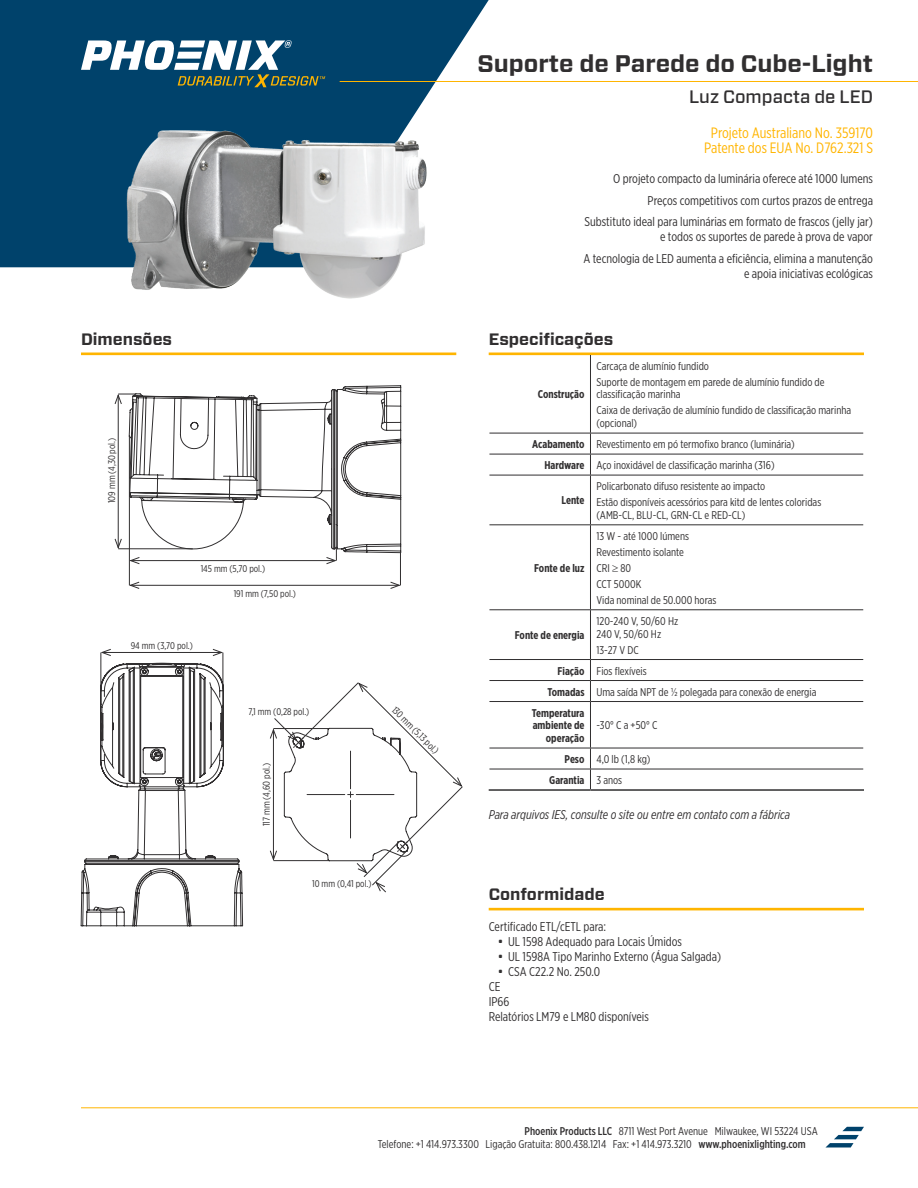
<style>
.page{position:relative;width:918px;height:1188px;background:#fff}
.page>*{position:absolute;margin:0;border:0;box-sizing:border-box;transform-origin:0 0}
.Product_Header{font:700 24px "Forza";color:#312f30}
.Product_Subhead{font:500 18px "Forza";color:#312f30}
.Section_Header{font:700 16.5px "Forza";color:#312f30}
.Patent_Information{font:15px/15px "Gotham X Narrow";color:#ffb500;text-align:center}
.Product_Description{font:12.75px/15px "Gotham X Narrow";color:#312f30;text-align:right}
.Body{font:12.75px "Gotham X Narrow";color:#312f30}
.Body-2{font:italic 12.75px "Gotham X Narrow";color:#312f30}
.Table_Body{font:11.25px/12.8px "Gotham X Narrow";color:#312f30}
.Table_Headers{font:700 11.25px/12.8px "Gotham X Narrow";color:#312f30;text-align:right}
.Diagram_Dimensions{font:9.75px "Gotham X Narrow";color:#312f30}
.s1{font-family:"Forza"}
.s2{font-weight:500}
</style>
<div class="page">
<svg style="left:825px;top:1127px;width:39px;height:21px"></svg>
<hr style="left:81px;top:1107px;width:837px;height:1px;background:#ffb500">
<svg style="left:0;top:0;width:489px;height:267px;fill:#00426b"></svg>
<hr style="left:340px;top:81px;width:578px;height:1px;background:#ffb500">
<svg style="left:81px;top:40px;width:244px;height:47px"></svg>
<hr style="left:81px;top:353px;width:375px;height:2px;background:#ffb500">
<hr style="left:102px;top:652px;width:120px;height:1px;background:#312f30">
<svg style="left:100px;top:649px;width:11px;height:7px"></svg>
<svg style="left:212px;top:649px;width:11px;height:7px"></svg>
<hr style="left:101px;top:653px;width:1px;height:66px;background:#312f30">
<hr style="left:223px;top:653px;width:1px;height:66px;background:#312f30">
<hr style="left:489px;top:353px;width:375px;height:2px;background:#ffb500">
<hr style="left:590px;top:355px;width:1px;height:78px;background:#312f30">
<hr style="left:489px;top:433px;width:101px;height:1px;background:#312f30">
<svg style="left:590px;top:434px;width:1px;height:41px"></svg>
<hr style="left:590px;top:475px;width:1px;height:49px;background:#312f30">
<hr style="left:590px;top:525px;width:1px;height:84px;background:#312f30">
<hr style="left:590px;top:610px;width:1px;height:49px;background:#312f30">
<svg style="left:590px;top:660px;width:1px;height:41px"></svg>
<hr style="left:590px;top:702px;width:1px;height:46px;background:#312f30">
<hr style="left:590px;top:433px;width:273px;height:1px;background:#312f30">
<hr style="left:489px;top:454px;width:101px;height:1px;background:#312f30">
<hr style="left:590px;top:454px;width:273px;height:1px;background:#312f30">
<hr style="left:489px;top:475px;width:101px;height:1px;background:#312f30">
<hr style="left:590px;top:680px;width:273px;height:1px;background:#312f30">
<hr style="left:590px;top:701px;width:273px;height:1px;background:#312f30">
<hr style="left:590px;top:748px;width:273px;height:1px;background:#312f30">
<hr style="left:590px;top:475px;width:273px;height:1px;background:#312f30">
<hr style="left:489px;top:680px;width:101px;height:1px;background:#312f30">
<hr style="left:489px;top:701px;width:101px;height:1px;background:#312f30">
<hr style="left:489px;top:748px;width:101px;height:1px;background:#312f30">
<hr style="left:489px;top:524px;width:101px;height:1px;background:#312f30">
<hr style="left:590px;top:524px;width:273px;height:1px;background:#312f30">
<hr style="left:489px;top:609px;width:101px;height:1px;background:#312f30">
<hr style="left:590px;top:609px;width:273px;height:1px;background:#312f30">
<hr style="left:489px;top:659px;width:101px;height:1px;background:#312f30">
<hr style="left:590px;top:659px;width:273px;height:1px;background:#312f30">
<hr style="left:489px;top:769px;width:101px;height:1px;background:#312f30">
<hr style="left:590px;top:769px;width:273px;height:1px;background:#312f30">
<svg style="left:590px;top:748px;width:1px;height:41px"></svg>
<hr style="left:489px;top:789px;width:101px;height:2px;background:#312f30">
<hr style="left:590px;top:789px;width:274px;height:2px;background:#312f30">
<hr style="left:489px;top:908px;width:375px;height:2px;background:#ffb500">
<hr style="left:118px;top:395px;width:1px;height:153px;background:#312f30">
<svg style="left:114px;top:538px;width:8px;height:10px"></svg>
<hr style="left:131px;top:560px;width:204px;height:1px;background:#312f30">
<svg style="left:130px;top:557px;width:10px;height:8px"></svg>
<hr style="left:129px;top:436px;width:1px;height:149px;background:#312f30">
<svg style="left:114px;top:393px;width:15px;height:12px"></svg>
<hr style="left:118px;top:548px;width:75px;height:1px;background:#312f30">
<svg style="left:326px;top:553px;width:11px;height:12px"></svg>
<hr style="left:130px;top:585px;width:269px;height:1px;background:#312f30">
<svg style="left:129px;top:581px;width:11px;height:8px"></svg>
<svg style="left:390px;top:581px;width:11px;height:8px"></svg>
<hr style="left:400px;top:553px;width:1px;height:32px;background:#312f30">
<svg style="left:129px;top:385px;width:272px;height:168px"></svg>
<svg style="left:81px;top:663px;width:162px;height:264px"></svg>
<svg style="left:270px;top:682px;width:193px;height:211px"></svg>
<img style="left:112px;top:114px;width:326px;height:185px">
<p class="Section_Header" style="left:81px;top:328px;width:93px">Dimensões</p>
<p class="Diagram_Dimensions" style="left:106px;top:503px;width:67px;rotate:-90deg">109 mm (4,30 pol.)</p>
<p class="Diagram_Dimensions" style="left:201px;top:563px;width:66px">145 mm (5,70 pol.)</p>
<p class="Diagram_Dimensions" style="left:234px;top:588px;width:64px">191 mm (7,50 pol.)</p>
<p class="Diagram_Dimensions" style="left:131px;top:640px;width:64px">94 mm (3,70 pol.)</p>
<p class="Diagram_Dimensions" style="left:248px;top:706px;width:63px">7,1 mm (0,28 pol.)</p>
<p class="Diagram_Dimensions" style="left:260px;top:826px;width:65px;rotate:-90deg">117 mm (4,60 pol.)</p>
<p class="Diagram_Dimensions" style="left:398px;top:704px;width:64px;rotate:45deg">130 mm (5,13 pol.)</p>
<p class="Diagram_Dimensions" style="left:312px;top:878px;width:61px">10 mm (0,41 pol.)</p>
<p class="Product_Header" style="left:477px;top:48px;width:397px">Suporte de Parede do Cube-Light</p>
<p class="Product_Subhead" style="left:689px;top:85px;width:185px">Luz Compacta de LED</p>
<p class="Patent_Information" style="left:704px;top:125px;width:170px">Projeto Australiano No. 359170<br>Patente dos EUA No. D762.321 S</p>
<p class="Product_Description" style="left:613px;top:171px;width:261px">O projeto compacto da luminária oferece até 1000 lumens</p>
<p class="Product_Description" style="left:648px;top:193px;width:227px">Preços competitivos com curtos prazos de entrega</p>
<p class="Product_Description" style="left:585px;top:214px;width:290px">Substituto ideal para luminárias em formato de frascos (jelly jar) e todos os suportes de parede à prova de vapor</p>
<p class="Product_Description" style="left:583px;top:251px;width:291px">A tecnologia de LED aumenta a eficiência, elimina a manutenção e apoia iniciativas ecológicas</p>
<p class="Section_Header" style="left:489px;top:328px;width:126px">Especificações</p>
<p class="Table_Headers" style="left:538px;top:388px;width:48px">Construção</p>
<p class="Table_Body" style="left:596px;top:359px;width:114px">Carcaça de alumínio fundido</p>
<p class="Table_Body" style="left:596px;top:375px;width:230px">Suporte de montagem em parede de alumínio fundido de classificação marinha</p>
<p class="Table_Body" style="left:596px;top:404px;width:256px">Caixa de derivação de alumínio fundido de classificação marinha (opcional)</p>
<p class="Table_Headers" style="left:532px;top:438px;width:54px">Acabamento</p>
<p class="Table_Body" style="left:596px;top:438px;width:200px">Revestimento em pó termofixo branco (luminária)</p>
<p class="Table_Headers" style="left:544px;top:459px;width:42px">Hardware</p>
<p class="Table_Body" style="left:596px;top:459px;width:180px">Aço inoxidável de classificação marinha (316)</p>
<p class="Table_Headers" style="left:561px;top:494px;width:25px">Lente</p>
<p class="Table_Body" style="left:596px;top:480px;width:170px">Policarbonato difuso resistente ao impacto</p>
<p class="Table_Body" style="left:596px;top:496px;width:226px">Estão disponíveis acessórios para kitd de lentes coloridas (AMB-CL, BLU-CL, GRN-CL e RED-CL)</p>
<p class="Table_Headers" style="left:534px;top:561px;width:52px">Fonte de luz</p>
<p class="Table_Headers" style="left:515px;top:629px;width:71px">Fonte de energia</p>
<p class="Table_Body" style="left:596px;top:529px;width:94px">13 W - até 1000 lúmens</p>
<p class="Table_Body" style="left:596px;top:545px;width:89px">Revestimento isolante</p>
<p class="Table_Body" style="left:596px;top:561px;width:36px">CRI ≥ 80</p>
<p class="Table_Body" style="left:596px;top:577px;width:46px">CCT 5000K</p>
<p class="Table_Body" style="left:596px;top:593px;width:121px">Vida nominal de 50.000 horas</p>
<p class="Table_Body" style="left:596px;top:614px;width:83px">120-240 V, 50/60 Hz<br>240 V, 50/60 Hz</p>
<p class="Table_Body" style="left:596px;top:643px;width:44px">13-27 V DC</p>
<p class="Table_Headers" style="left:558px;top:664px;width:28px">Fiação</p>
<p class="Table_Body" style="left:596px;top:664px;width:52px">Fios flexíveis</p>
<p class="Table_Headers" style="left:547px;top:685px;width:39px">Tomadas</p>
<p class="Table_Body" style="left:596px;top:685px;width:221px">Uma saída NPT de 1/2 polegada para conexão de energia</p>
<p class="Table_Headers" style="left:532px;top:706px;width:54px">Temperatura ambiente de operação</p>
<p class="Table_Body" style="left:596px;top:719px;width:62px">-30° C a +50° C</p>
<p class="Table_Headers" style="left:565px;top:753px;width:21px">Peso</p>
<p class="Table_Body" style="left:596px;top:753px;width:56px">4,0 lb (1,8 kg)</p>
<p class="Table_Headers" style="left:549px;top:774px;width:37px">Garantia</p>
<p class="Table_Body" style="left:596px;top:774px;width:27px">3 anos</p>
<p class="Body-2" style="left:489px;top:807px;width:303px">Para arquivos IES, consulte o site ou entre em contato com a fábrica</p>
<p class="Section_Header" style="left:489px;top:883px;width:118px">Conformidade</p>
<p class="Body" style="left:489px;top:919px;width:119px">Certificado ETL/cETL para:</p>
<p class="Product_Description" style="left:497px;top:934px;width:186px"><span class="s1">•</span> UL 1598 Adequado para Locais Úmidos</p>
<p class="Product_Description" style="left:497px;top:949px;width:225px"><span class="s1">•</span> UL 1598A Tipo Marinho Externo (Água Salgada)</p>
<p class="Product_Description" style="left:497px;top:964px;width:104px"><span class="s1">•</span> CSA C22.2 No. 250.0</p>
<p class="Body" style="left:489px;top:979px;width:13px">CE</p>
<p class="Body" style="left:489px;top:994px;width:22px">IP66</p>
<p class="Body" style="left:489px;top:1009px;width:162px">Relatórios LM79 e LM80 disponíveis</p>
<p class="Table_Body" style="left:378px;top:1124px;width:441px;text-indent:147px"><span class="s2">Phoenix Products LLC</span> 8711 West Port Avenue Milwaukee, WI 53224 USA<br>Telefone: +1 414.973.3300 Ligação Gratuita: 800.438.1214 Fax: +1 414.973.3210 <span class="s2">www.phoenixlighting.com</span></p>
</div>
